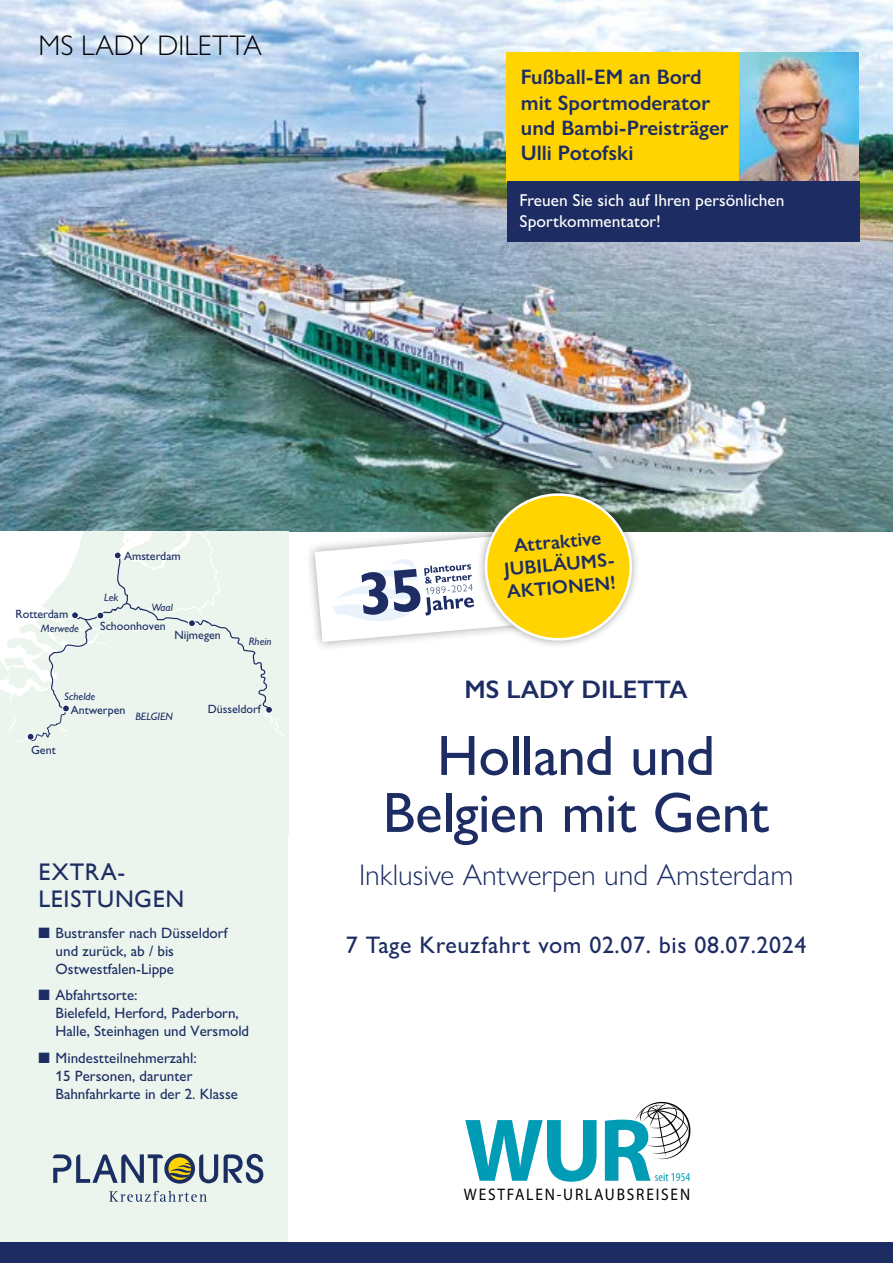
<style>
.page{position:relative;width:893px;height:1263px;background:#fff}
.page>*{position:absolute;margin:0;border:0;box-sizing:border-box;transform-origin:0 0}
.t1{font:700 90px "Myriad Pro";color:#009bb4}
.t2{font:500 57px/57px "Gill Sans Nova";letter-spacing:-.005em;color:#1d2d63;text-align:center}
.t3{font:300 30px "Gill Sans Nova";color:#1d2d63}
.t4{font:300 28.5px "Gill Sans Nova";color:#000}
.t5{font:600 25.5px "Gill Sans";color:#1d2d63}
.t6{font:500 24px "Gill Sans Nova";letter-spacing:.025em;color:#1d2d63}
.t7{font:24px/27px "Gill Sans";letter-spacing:.03em;color:#1d2d63}
.t8{font:600 21px/25.2px "Gill Sans Nova";color:#1d2d63}
.t9{font:600 19.2px/22.8px "Gill Sans Nova";color:#1d2d63;text-align:center}
.t10{font:500 17.25px/20.7px "Gill Sans Nova";color:#fff}
.t11{font:16.8px "Myriad Pro";letter-spacing:.115em;color:#000;scale:.92 1}
.t12{font:500 15px/18px "Gill Sans Nova";color:#1d2d63}
.t13{font:12px "Gill Alt One";color:#1d2d63}
.t14{font:condensed 12px "Myriad Pro";letter-spacing:.01em;color:#009bb4;scale:1.04 1}
.t15{font:italic 10.8px "Gill Alt One";color:#1d2d63}
</style>
<div class="page">
<div style="left:0;top:717px;width:288px;height:546px;background:#ebf5ee"></div>
<svg style="left:635px;top:1102px;width:55px;height:57px"></svg>
<img style="left:0;top:0;width:893px;height:531px">
<div style="left:0;top:1242px;width:893px;height:21px;background:#1d2d63"></div>
<svg style="left:224px;top:1154px;width:39px;height:29px"></svg>
<svg style="left:53px;top:1153px;width:165px;height:30px"></svg>
<svg style="left:109px;top:1191px;width:98px;height:11px"></svg>
<svg style="left:0;top:531px;width:288px;height:211px"></svg>
<div style="left:27px;top:733px;width:7px;height:7px;background:#1d2d63;border:1px solid #fff;border-radius:50%"></div>
<div style="left:506px;top:52px;width:234px;height:130px;background:#ffd400"></div>
<img style="left:740px;top:52px;width:119px;height:129px">
<div style="left:507px;top:181px;width:353px;height:61px;background:#1d2d63"></div>
<div style="left:305px;top:525px;width:222px;height:126px;background:#000;opacity:.35"></div>
<div style="left:477px;top:486px;width:164px;height:163px;background:#000;opacity:.35"></div>
<svg style="left:315px;top:491px;width:319px;height:151px"></svg>
<h3 class="t4" style="left:38px;top:28px;width:225px">MS LADY DILETTA</h3>
<h3 class="t8" style="left:521px;top:65px;width:209px">Fußball-EM an Bord mit Sportmoderator und Bambi-Preisträger<br>Ulli Potofski</h3>
<p class="t10" style="left:519px;top:190px;width:267px">Freuen Sie sich auf Ihren persönlichen<br>Sportkommentator!</p>
<p class="t13" style="left:16px;top:607px;width:54px">Rotterdam</p>
<p class="t15" style="left:41px;top:622px;width:40px">Merwede</p>
<p class="t13" style="left:124px;top:549px;width:58px">Amsterdam</p>
<p class="t15" style="left:104px;top:591px;width:16px">Lek</p>
<p class="t15" style="left:151px;top:601px;width:23px">Waal</p>
<p class="t13" style="left:100px;top:619px;width:67px">Schoonhoven</p>
<p class="t13" style="left:174px;top:628px;width:48px">Nijmegen</p>
<p class="t15" style="left:64px;top:690px;width:32px">Schelde</p>
<p class="t15" style="left:249px;top:635px;width:24px">Rhein</p>
<p class="t13" style="left:31px;top:743px;width:26px">Gent</p>
<p class="t13" style="left:71px;top:703px;width:56px">Antwerpen</p>
<p class="t15" style="left:135px;top:710px;width:39px">BELGIEN</p>
<p class="t13" style="left:208px;top:702px;width:55px">Düsseldorf</p>
<h3 class="t7" style="left:39px;top:858px;width:147px">EXTRA-<br>LEISTUNGEN</h3>
<p class="t12" style="left:56px;top:923px;width:173px;text-indent:-17px">■ Bustransfer nach Düsseldorf und zurück, ab / bis<br>Ostwestfalen-Lippe</p>
<p class="t12" style="left:56px;top:986px;width:195px;text-indent:-17px">■ Abfahrtsorte:<br>Bielefeld, Herford, Paderborn,<br>Halle, Steinhagen und Versmold</p>
<p class="t12" style="left:56px;top:1048px;width:184px;text-indent:-17px">■ Mindestteilnehmerzahl:<br>15 Personen, darunter<br>Bahnfahrkarte in der 2. Klasse</p>
<p class="t9" style="left:501px;top:535px;width:115px;rotate:-5deg">Attraktive<br>JUBILÄUMS-<br>AKTIONEN!</p>
<h3 class="t5" style="left:465px;top:674px;width:225px">MS LADY DILETTA</h3>
<h2 class="t2" style="left:383px;top:726px;width:388px">Holland und<br>Belgien mit Gent</h2>
<h3 class="t3" style="left:359px;top:856px;width:436px">Inklusive Antwerpen und Amsterdam</h3>
<h3 class="t6" style="left:346px;top:930px;width:462px">7 Tage Kreuzfahrt vom 02.07. bis 08.07.2024</h3>
<h1 class="t1" style="left:464px;top:1092px;width:190px">WUR</h1>
<p class="t14" style="left:655px;top:1169px;width:36px">seit 1954</p>
<p class="t11" style="left:464px;top:1184px;width:247px">WESTFALEN-URLAUBSREISEN</p>
</div>
